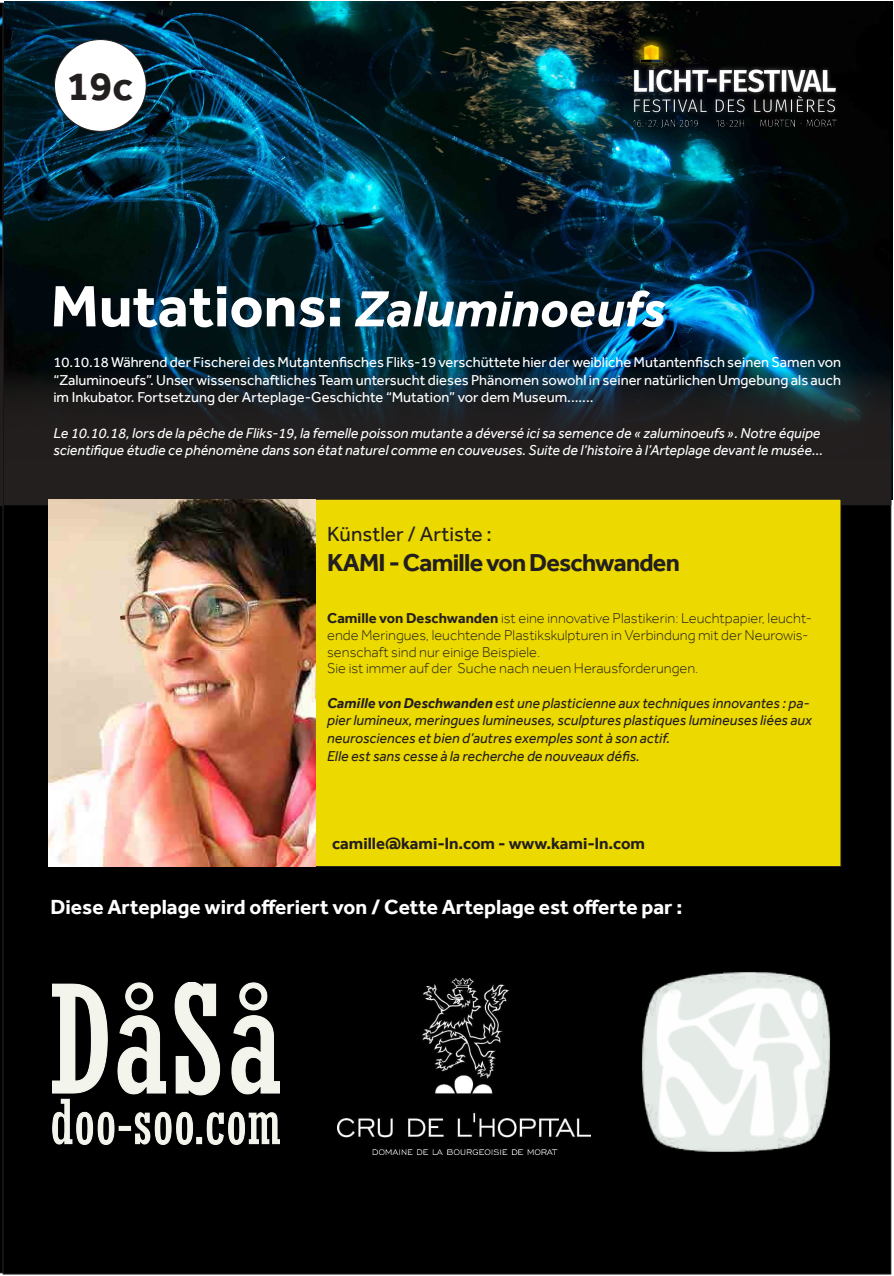
<style>
.page{position:relative;width:894px;height:1276px;background:#fff}
.page>*{position:absolute;margin:0;border:0;box-sizing:border-box;transform-origin:0 0}
.t1{font:italic 700 52.5px "Effra";color:#fff}
.t2{font:700 42px "Effra";color:#241f1f}
.t3{font:700 25.2px "Effra";letter-spacing:-.03em;color:#241f1f}
.t4{font:700 21px "Effra";color:#fff}
.t5{font:21px "Effra";color:#241f1f}
.t6{font:700 16.8px "Effra";color:#241f1f}
.t7{font:14.7px/17.6px "Effra";color:#fff;text-align:justify}
.t8{font:italic 14.7px/17.6px "Effra";color:#241f1f}
.t9{font:300 14.7px/16.8px "Effra";color:#241f1f}
.t10{font:italic 14.7px/17.6px "Effra";color:#fff}
.s1{font-style:normal;font-size:60.2px}
.s2{font-weight:700}
</style>
<div class="page">
<svg style="left:0;top:3px;width:3px;height:1270px"></svg>
<div style="left:3px;top:4px;width:888px;height:1270px;background:#000"></div>
<img style="left:5px;top:1px;width:888px;height:498px">
<svg style="left:7px;top:372px;width:882px;height:131px;fill:#231f1f"></svg>
<div style="left:5px;top:370px;width:886px;height:135px;border:1px solid #241f1f"></div>
<div style="left:49px;top:499px;width:792px;height:367px;background:#ecd900"></div>
<div style="left:54px;top:40px;width:92px;height:91px;background:#fff;border-radius:50%"></div>
<img style="left:53px;top:982px;width:227px;height:163px">
<img style="left:634px;top:36px;width:203px;height:99px">
<img style="left:641px;top:972px;width:190px;height:180px">
<img style="left:49px;top:499px;width:267px;height:367px">
<img style="left:337px;top:979px;width:254px;height:175px">
<h2 class="t2" style="left:67px;top:69px;width:68px">19c</h2>
<h1 class="t1" style="left:51px;top:290px;width:616px"><span class="s1">Mutations:</span> Zaluminoeufs</h1>
<p class="t7" style="left:53px;top:353px;width:789px">10.10.18 Während der Fischerei des Mutantenfisches Fliks-19 verschüttete hier der weibliche Mutantenfisch seinen Samen von “Zaluminoeufs”. Unser wissenschaftliches Team untersucht dieses Phänomen sowohl in seiner natürlichen Umgebung als auch im Inkubator. Fortsetzung der Arteplage-Geschichte “Mutation” vor dem Museum.......</p>
<p class="t10" style="left:53px;top:424px;width:771px">Le 10.10.18, lors de la pêche de Fliks-19, la femelle poisson mutante a déversé ici sa semence de « zaluminoeufs ». Notre équipe scientifique étudie ce phénomène dans son état naturel comme en couveuses. Suite de l’histoire à l’Arteplage devant le musée...</p>
<h3 class="t5" style="left:327px;top:522px;width:166px">Künstler / Artiste :</h3>
<h3 class="t3" style="left:327px;top:547px;width:354px">KAMI - Camille von Deschwanden</h3>
<p class="t9" style="left:327px;top:610px;width:487px"><span class="s2">Camille von Deschwanden</span> ist eine innovative Plastikerin: Leuchtpapier, leucht&shy;ende Meringues, leuchtende Plastikskulpturen in Verbindung mit der Neurowis&shy;senschaft sind nur einige Beispiele.<br>Sie ist immer auf der Suche nach neuen Herausforderungen.</p>
<p class="t8" style="left:327px;top:694px;width:486px"><span class="s2">Camille von Deschwanden</span> est une plasticienne aux techniques innovantes : pa&shy;pier lumineux, meringues lumineuses, sculptures plastiques lumineuses liées aux neurosciences et bien d’autres exemples sont à son actif.<br>Elle est sans cesse à la recherche de nouveaux défis.</p>
<p class="t6" style="left:332px;top:836px;width:315px">camille@kami-ln.com - www.kami-ln.com</p>
<h3 class="t4" style="left:51px;top:894px;width:633px">Diese Arteplage wird offeriert von / Cette Arteplage est offerte par :</h3>
</div>
